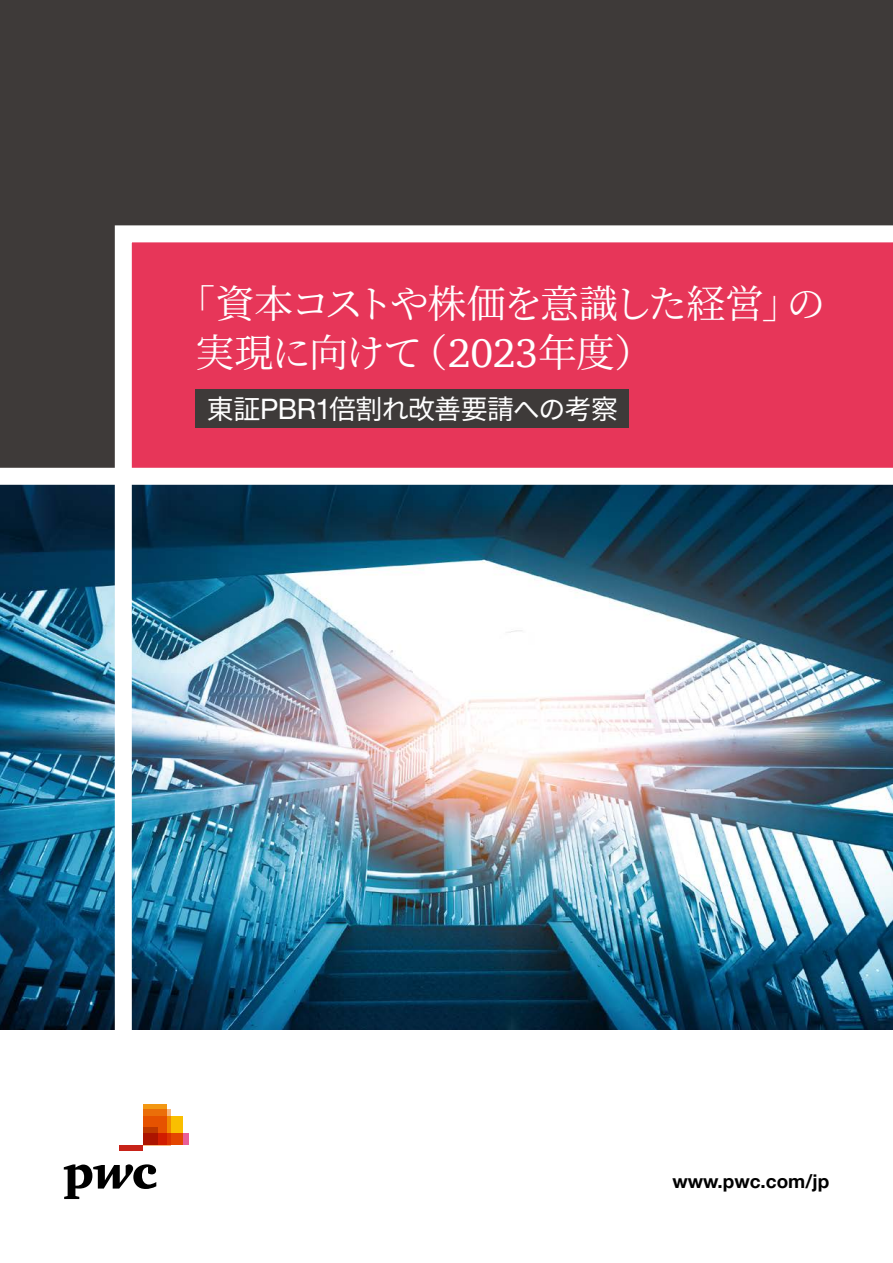
<style>
.page{position:relative;width:893px;height:1263px;background:#fff}
.page>*{position:absolute;margin:0;border:0;box-sizing:border-box;transform-origin:0 0}
.t1{font:39px/49.5px "Noto Serif CJ Kjp";letter-spacing:-.045em;color:#fff}
.t2{font:27px "Noto Sans CJ Kjp";letter-spacing:-.025em;color:#fff}
.t3{font:700 18.9px "Helvetica Neue";color:#000}
.s1{font-family:"ITC Charter Com";font-size:40.95px}
.s2{font-family:"Helvetica Neue LT Std";font-size:28.35px}
</style>
<div class="page">
<div style="left:0;top:0;width:893px;height:476px;background:#3e3a39"></div>
<img style="left:0;top:485px;width:106px;height:544px">
<div style="left:143px;top:1116px;width:39px;height:29px;background:#fabf00"></div>
<svg style="left:171px;top:1133px;width:17px;height:12px"></svg>
<svg style="left:166px;top:1109px;width:5px;height:36px"></svg>
<svg style="left:143px;top:1104px;width:23px;height:41px"></svg>
<svg style="left:143px;top:1128px;width:14px;height:17px"></svg>
<div style="left:120px;top:1145px;width:23px;height:6px;background:#c72218"></div>
<svg style="left:64px;top:1164px;width:92px;height:35px"></svg>
<img style="left:106px;top:225px;width:787px;height:805px">
<div style="left:0;top:468px;width:893px;height:17px;background:#fff"></div>
<div style="left:196px;top:389px;width:433px;height:38px;background:#3e3a39"></div>
<p class="t1" style="left:196px;top:279px;width:631px;text-indent:-20px">「資本コストや株価を意識した経営」の実現に向けて（<span class="s1">2023</span>年度）</p>
<p class="t2" style="left:207px;top:393px;width:413px">東証<span class="s2">PBR1</span>倍割れ改善要請への考察</p>
<p class="t3" style="left:672px;top:1167px;width:158px">www.pwc.com/jp</p>
</div>
